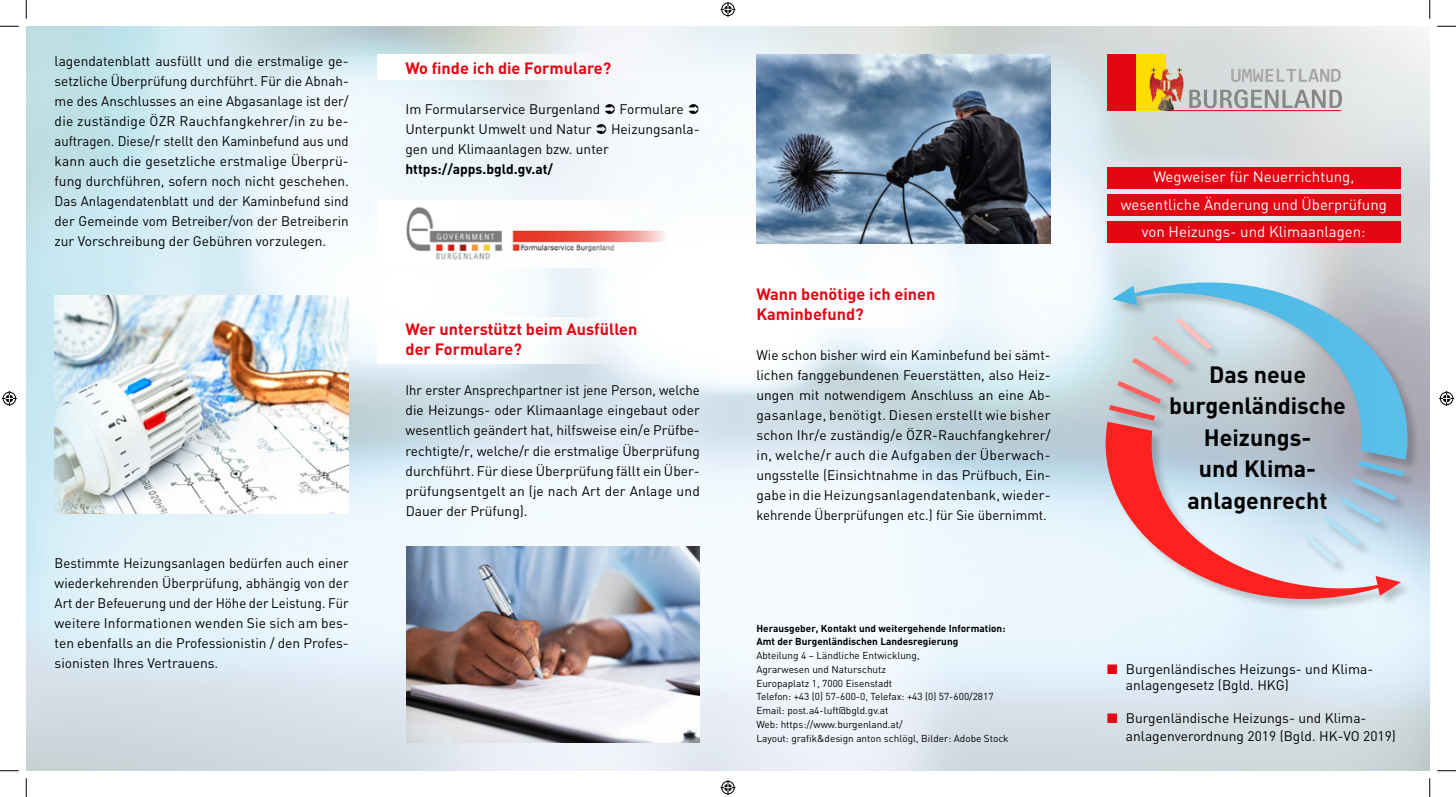
<style>
.page{position:relative;width:1456px;height:797px;background:#fff}
.page>*{position:absolute;margin:0;border:0;box-sizing:border-box;transform-origin:0 0}
.t1{font:700 23.25px/31.4px "DIN";color:#000;text-align:center}
.t2{font:700 16.25px/20px "DIN";color:#e30613}
.t3{font:15px/27.5px "DIN";color:#fff;text-align:center}
.t4{font:13.75px/20px "DIN";color:#000;text-align:justify}
.t5{font:13.75px/20px "DIN";color:#000;text-align:justify;scale:.95 1}
.t6{font:700 13.75px "DIN";color:#000}
.t7{font:10px/13.8px "DIN";color:#000}
.t8{font:700 10px/13.8px "DIN";color:#000}
.s1{color:#e30613}
</style>
<div class="page">
<img style="left:26px;top:26px;width:1403px;height:744px">
<img style="left:55px;top:296px;width:294px;height:217px">
<div style="left:1105px;top:282px;width:315px;height:330px;background:#000;opacity:.2"></div>
<svg style="left:1105px;top:422px;width:296px;height:180px;background:#dfb4bc"></svg>
<svg style="left:1109px;top:318px;width:3px;height:103px"></svg>
<svg style="left:1112px;top:279px;width:295px;height:180px;background:#aec1cf"></svg>
<svg style="left:1301px;top:460px;width:103px;height:103px;background:#b7ccdd"></svg>
<img style="left:756px;top:55px;width:294px;height:189px">
<img style="left:406px;top:546px;width:294px;height:196px">
<div style="left:377px;top:317px;width:240px;height:46px;background:#fff"></div>
<div style="left:728px;top:281px;width:188px;height:46px;background:#fff"></div>
<div style="left:377px;top:55px;width:223px;height:25px;background:#fff"></div>
<div style="left:377px;top:201px;width:322px;height:67px;background:#fff"></div>
<img style="left:406px;top:207px;width:259px;height:53px">
<div style="left:1107px;top:54px;width:30px;height:57px;background:#e30613"></div>
<svg style="left:1136px;top:54px;width:30px;height:57px;background:#efbd0e"></svg>
<hr style="left:1166px;top:110px;width:175px;height:1px;background:#e30613">
<img style="left:1151px;top:68px;width:30px;height:4px">
<svg style="left:1189px;top:89px;width:153px;height:19px;background:#b6b8b9"></svg>
<svg style="left:1231px;top:69px;width:110px;height:13px"></svg>
<div style="left:1107px;top:168px;width:294px;height:21px;background:#e30613"></div>
<div style="left:1107px;top:195px;width:294px;height:21px;background:#e30613"></div>
<div style="left:1107px;top:222px;width:294px;height:21px;background:#e30613"></div>
<svg style="left:0;top:25px;width:19px;height:2px"></svg>
<svg style="left:1437px;top:25px;width:19px;height:2px"></svg>
<svg style="left:0;top:770px;width:19px;height:1px"></svg>
<svg style="left:1437px;top:770px;width:19px;height:1px"></svg>
<svg style="left:25px;top:0;width:2px;height:19px"></svg>
<svg style="left:25px;top:778px;width:2px;height:19px"></svg>
<svg style="left:1429px;top:0;width:1px;height:19px"></svg>
<svg style="left:1429px;top:778px;width:1px;height:19px"></svg>
<svg style="left:720px;top:2px;width:15px;height:15px"></svg>
<svg style="left:720px;top:780px;width:15px;height:15px"></svg>
<svg style="left:2px;top:391px;width:15px;height:15px"></svg>
<svg style="left:1439px;top:391px;width:15px;height:15px"></svg>
<svg style="left:605px;top:104px;width:10px;height:10px"></svg>
<svg style="left:689px;top:104px;width:9px;height:10px"></svg>
<svg style="left:597px;top:124px;width:9px;height:10px"></svg>
<p class="t4" style="left:55px;top:51px;width:296px">lagendatenblatt ausfüllt und die erstmalige ge&shy;setzliche Überprüfung durchführt. Für die Abnah&shy;me des Anschlusses an eine Abgasanlage ist der/ die zuständige ÖZR Rauchfangkehrer/in zu be&shy;auftragen. Diese/r stellt den Kaminbefund aus und kann auch die gesetzliche erstmalige Überprü&shy;fung durchführen, sofern noch nicht geschehen.<br>Das Anlagendatenblatt und der Kaminbefund sind der Gemeinde vom Betreiber/von der Betreiberin zur Vorschreibung der Gebühren vorzulegen.</p>
<p class="t4" style="left:55px;top:552px;width:296px">Bestimmte Heizungsanlagen bedürfen auch einer wiederkehrenden Überprüfung, abhängig von der Art der Befeuerung und der Höhe der Leistung. Für weitere Informationen wenden Sie sich am bes&shy;ten ebenfalls an die Professionistin / den Profes&shy;sionisten Ihres Vertrauens.</p>
<p class="t2" style="left:405px;top:58px;width:207px">Wo finde ich die Formulare?</p>
<p class="t4" style="left:405px;top:99px;width:196px">Im Formularservice Burgenland</p>
<p class="t4" style="left:619px;top:99px;width:66px">Formulare</p>
<p class="t4" style="left:405px;top:119px;width:188px">Unterpunkt Umwelt und Natur</p>
<p class="t4" style="left:611px;top:119px;width:90px">Heizungsanla-</p>
<p class="t4" style="left:405px;top:139px;width:205px">gen und Klimaanlagen bzw. unter</p>
<p class="t6" style="left:405px;top:160px;width:149px">https://apps.bgld.gv.at/</p>
<p class="t2" style="left:406px;top:319px;width:233px">Wer unterstützt beim Ausfüllen der Formulare?</p>
<p class="t5" style="left:406px;top:380px;width:311px">Ihr erster Ansprechpartner ist jene Person, welche die Heizungs- oder Klimaanlage eingebaut oder wesentlich geändert hat, hilfsweise ein/e Prüfbe&shy;rechtigte/r, welche/r die erstmalige Überprüfung durchführt. Für diese Überprüfung fällt ein Über&shy;prüfungsentgelt an (je nach Art der Anlage und Dauer der Prüfung).</p>
<p class="t2" style="left:756px;top:283px;width:181px">Wann benötige ich einen<br>Kaminbefund?</p>
<p class="t4" style="left:756px;top:344px;width:296px">Wie schon bisher wird ein Kaminbefund bei sämt&shy;lichen fanggebundenen Feuerstätten, also Heiz&shy;ungen mit notwendigem Anschluss an eine Ab&shy;gasanlage, benötigt. Diesen erstellt wie bisher schon Ihr/e zuständig/e ÖZR-Rauchfangkehrer/ in, welche/r auch die Aufgaben der Überwach&shy;ungsstelle (Einsichtnahme in das Prüfbuch, Ein&shy;gabe in die Heizungsanlagendatenbank, wieder&shy;kehrende Überprüfungen etc.) für Sie übernimmt.</p>
<p class="t8" style="left:756px;top:620px;width:251px">Herausgeber, Kontakt und weitergehende Information:<br>Amt der Burgenländischen Landesregierung</p>
<p class="t7" style="left:756px;top:648px;width:254px">Abteilung 4 – Ländliche Entwicklung,<br>Agrarwesen und Naturschutz<br>Europaplatz 1, 7000 Eisenstadt<br>Telefon: +43 (0) 57-600-0, Telefax: +43 (0) 57-600/2817<br>Email: post.a4-luft@bgld.gv.at<br>Web: https://www.burgenland.at/<br>Layout: grafik&amp;design anton schlögl, Bilder: Adobe Stock</p>
<p class="t3" style="left:1121px;top:163px;width:268px">Wegweiser für Neuerrichtung, wesentliche Änderung und Überprüfung von Heizungs- und Klimaanlagen:</p>
<h1 class="t1" style="left:1169px;top:358px;width:178px">Das neue burgenländische<br>Heizungs-<br>und Klima&shy;anlagenrecht</h1>
<p class="t4" style="left:1126px;top:660px;width:249px;line-height:16.5px;text-indent:-19px"><span class="s1">■</span> Burgenländisches Heizungs- und Klima&shy;anlagengesetz (Bgld. HKG)</p>
<p class="t4" style="left:1126px;top:709px;width:272px;line-height:18px;text-indent:-19px"><span class="s1">■</span> Burgenländische Heizungs- und Klima&shy;anlagenverordnung 2019 (Bgld. HK-VO 2019)</p>
</div>
